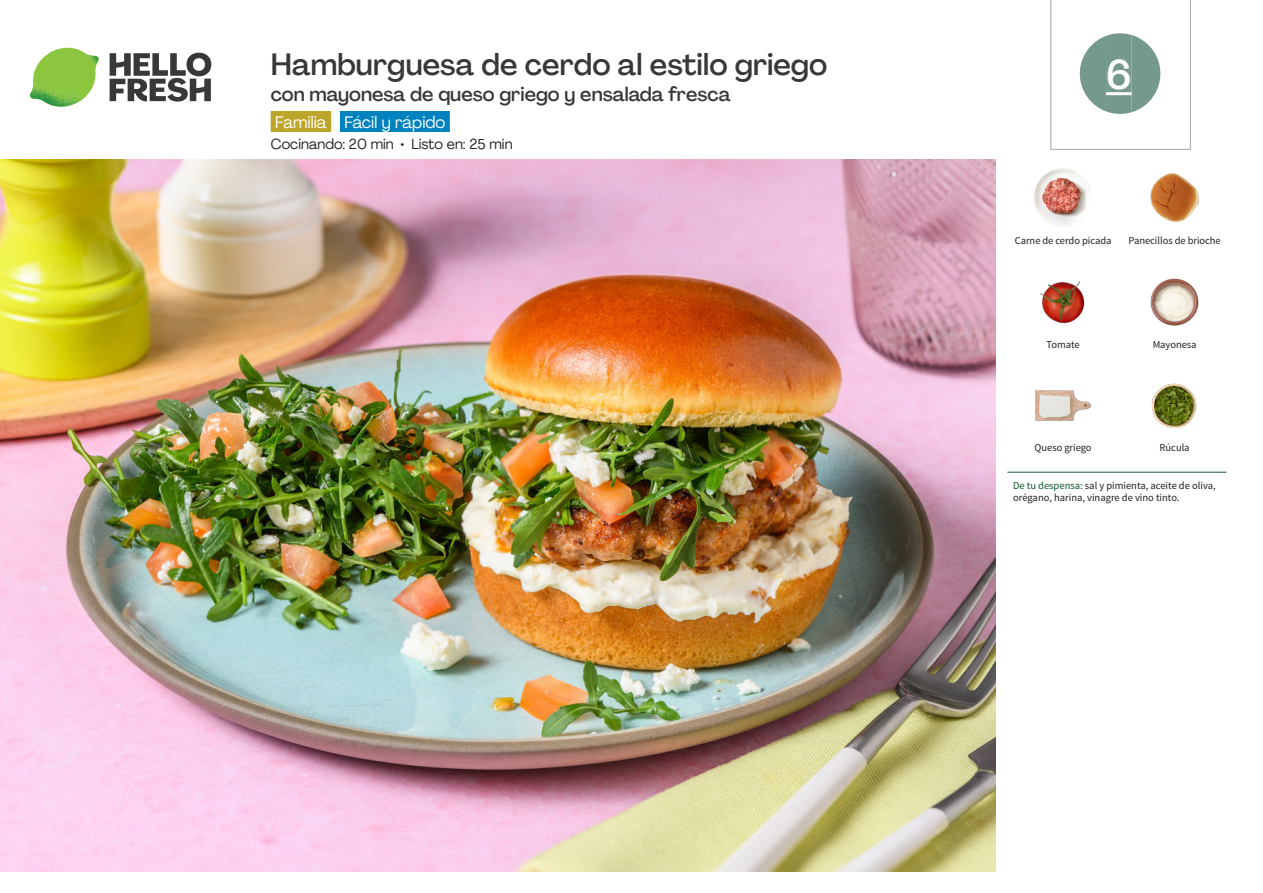
<style>
.page{position:relative;width:1263px;height:893px;background:#fff}
.page>*{position:absolute;margin:0;border:0;box-sizing:border-box;transform-origin:0 0}
._24_Recipe_Nr_Bag{font:500 40.5px "Agrandir";color:#fff}
._15_Titel_UK{font:500 30px "Agrandir";color:#383839}
._15_Titel_UK-2{font:500 19.5px "Agrandir";color:#383839}
._02_Box_Type{font:16.5px "Agrandir";color:#fff}
._02_Box_Type-2{font:14.25px "Agrandir";color:#231f20}
._18_FRONT_ingredients_UK{font:10.5px/12px "Source Sans Pro";letter-spacing:-.005em;color:#231f20}
.s1{color:#0e572c}
</style>
<div class="page">
<svg style="left:110px;top:53px;width:101px;height:49px"></svg>
<img style="left:30px;top:48px;width:69px;height:59px">
<img style="left:0;top:159px;width:995px;height:713px">
<div style="left:271px;top:111px;width:60px;height:21px;background:#bda529"></div>
<div style="left:340px;top:111px;width:110px;height:21px;background:#0082bf"></div>
<img style="left:1034px;top:169px;width:53px;height:57px">
<img style="left:1150px;top:173px;width:49px;height:49px">
<img style="left:1150px;top:278px;width:49px;height:48px">
<img style="left:1040px;top:281px;width:45px;height:43px">
<img style="left:1151px;top:383px;width:46px;height:45px">
<img style="left:1035px;top:390px;width:57px;height:31px">
<hr style="left:1007px;top:472px;width:219px;height:1px;background:#0e572c">
<svg style="left:1050px;top:0;width:141px;height:150px"></svg>
<p class="_15_Titel_UK" style="left:271px;top:46px;width:558px">Hamburguesa de cerdo al estilo griego</p>
<p class="_15_Titel_UK-2" style="left:271px;top:82px;width:462px">con mayonesa de queso griego y ensalada fresca</p>
<p class="_02_Box_Type" style="left:275px;top:112px;width:172px">Familia Fácil y rápido</p>
<p class="_02_Box_Type-2" style="left:271px;top:135px;width:243px">Cocinando: 20 min • Listo en: 25 min</p>
<p class="_24_Recipe_Nr_Bag" style="left:1106px;top:50px;width:27px">6</p>
<p class="_18_FRONT_ingredients_UK" style="left:1015px;top:235px;width:98px">Carne de cerdo picada</p>
<p class="_18_FRONT_ingredients_UK" style="left:1128px;top:235px;width:94px">Panecillos de brioche</p>
<p class="_18_FRONT_ingredients_UK" style="left:1046px;top:339px;width:35px">Tomate</p>
<p class="_18_FRONT_ingredients_UK" style="left:1153px;top:339px;width:45px">Mayonesa</p>
<p class="_18_FRONT_ingredients_UK" style="left:1035px;top:441px;width:58px">Queso griego</p>
<p class="_18_FRONT_ingredients_UK" style="left:1159px;top:441px;width:32px">Rúcula</p>
<p class="_18_FRONT_ingredients_UK" style="left:1013px;top:480px;width:204px"><span class="s1">De tu despensa:</span> sal y pimienta, aceite de oliva, orégano, harina, vinagre de vino tinto.</p>
</div>
